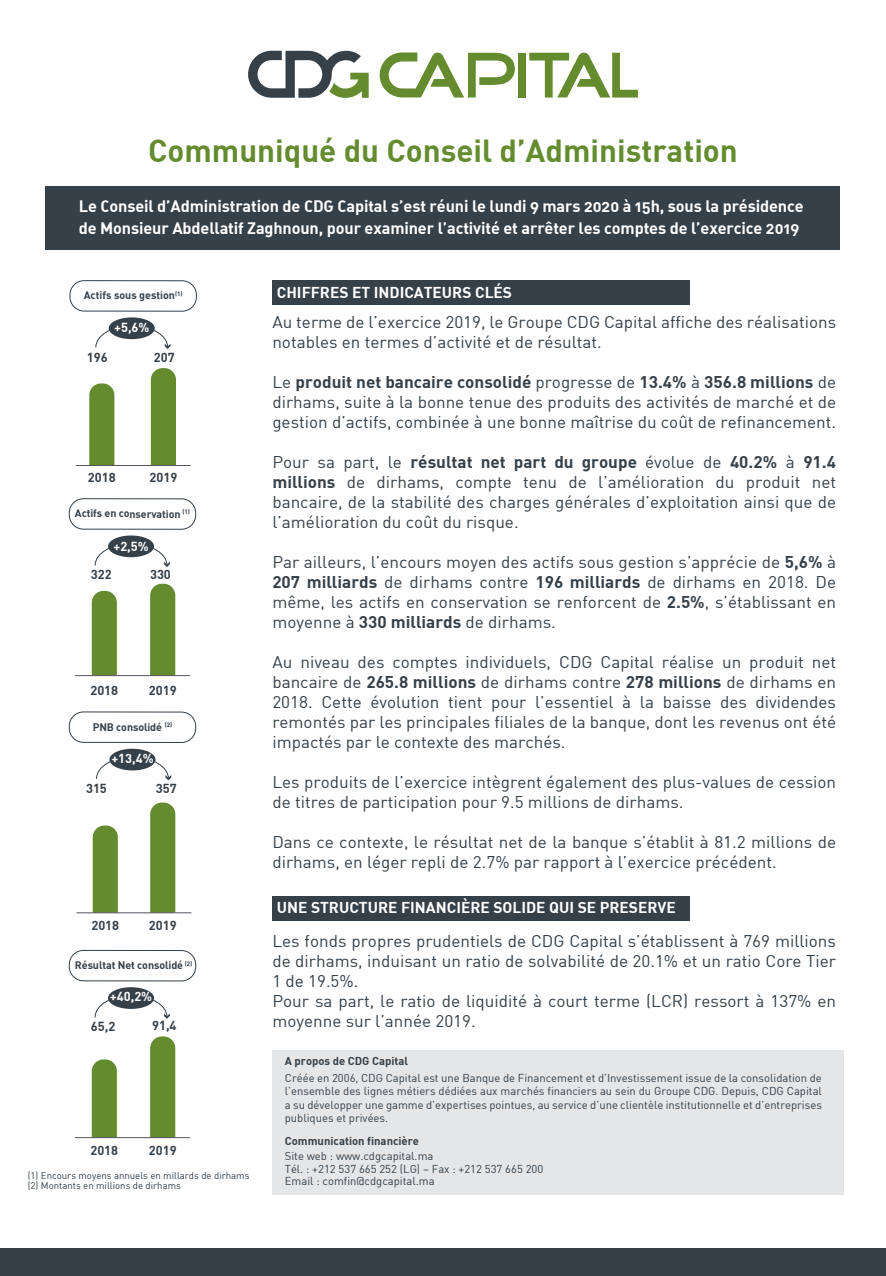
<style>
.page{position:relative;width:886px;height:1276px;background:#fff}
.page>*{position:absolute;margin:0;border:0;box-sizing:border-box;transform-origin:0 0}
.t1{font:31.25px "DIN Bold";color:#648c2e}
.t2{font:16.62px/20px "DIN";color:#354049}
.t3{font:16.62px "DIN Bold";color:#354049}
.t4{font:16.25px/22.5px "DIN Bold Alternate";letter-spacing:-.01em;color:#fff}
.t5{font:15.5px "DIN Bold";color:#fff}
.t6{font:12.88px "DIN Bold";color:#354049}
.t7{font:12.88px "DIN Bold";color:#fff}
.t8{font:11.25px/13.5px "DIN";color:#354049}
.t9{font:11.25px "DIN Bold";color:#354049}
.t10{font:10.75px "DIN Bold";letter-spacing:-.01em;color:#354049}
.t11{font:9.62px/10.2px "DIN";color:#354049}
.t12{font:6.25px "DIN Bold";color:#354049}
.s1{font-family:"DIN"}
.s2{font-family:"DIN Bold"}
</style>
<div class="page">
<div style="left:46px;top:186px;width:794px;height:64px;background:#354049"></div>
<div style="left:0;top:1248px;width:886px;height:28px;background:#354049"></div>
<svg style="left:248px;top:50px;width:121px;height:48px"></svg>
<div style="left:518px;top:53px;width:7px;height:45px;background:#648c2e"></div>
<svg style="left:529px;top:53px;width:109px;height:45px"></svg>
<svg style="left:379px;top:52px;width:136px;height:46px"></svg>
<svg style="left:89px;top:383px;width:25px;height:82px;background:#6a9137"></svg>
<div style="left:151px;top:368px;width:25px;height:97px;background:#648c2e"></div>
<hr style="left:76px;top:465px;width:115px;height:1px;background:#59525f">
<div style="left:70px;top:280px;width:127px;height:31px;border:1px solid #354049;border-radius:14px"></div>
<div style="left:109px;top:317px;width:46px;height:22px;background:#354049;border-radius:50%"></div>
<svg style="left:95px;top:325px;width:76px;height:24px"></svg>
<div style="left:92px;top:591px;width:25px;height:84px;background:#648c2e"></div>
<div style="left:150px;top:584px;width:25px;height:91px;background:#648c2e"></div>
<hr style="left:75px;top:675px;width:115px;height:1px;background:#59525f">
<div style="left:69px;top:498px;width:127px;height:31px;border:1px solid #354049;border-radius:14px"></div>
<div style="left:108px;top:535px;width:46px;height:22px;background:#354049;border-radius:50%"></div>
<svg style="left:94px;top:543px;width:76px;height:24px"></svg>
<svg style="left:92px;top:1059px;width:25px;height:78px;background:#6a9036"></svg>
<div style="left:150px;top:1036px;width:25px;height:101px;background:#648c2e"></div>
<hr style="left:75px;top:1137px;width:115px;height:1px;background:#59525f">
<div style="left:69px;top:950px;width:127px;height:31px;border:1px solid #354049;border-radius:14px"></div>
<div style="left:108px;top:987px;width:46px;height:22px;background:#354049;border-radius:50%"></div>
<svg style="left:94px;top:994px;width:76px;height:24px"></svg>
<svg style="left:93px;top:825px;width:25px;height:87px;background:#699035"></svg>
<div style="left:150px;top:802px;width:25px;height:110px;background:#648c2e"></div>
<hr style="left:76px;top:912px;width:115px;height:1px;background:#59525f">
<div style="left:69px;top:712px;width:127px;height:30px;border:1px solid #354049;border-radius:14px"></div>
<svg style="left:109px;top:748px;width:46px;height:22px"></svg>
<svg style="left:96px;top:756px;width:75px;height:24px"></svg>
<div style="left:272px;top:280px;width:418px;height:25px;background:#354049"></div>
<div style="left:272px;top:895px;width:418px;height:25px;background:#354049"></div>
<div style="left:272px;top:1050px;width:571px;height:145px;background:#e4e6e7"></div>
<h1 class="t1" style="left:148px;top:130px;width:591px">Communiqué du Conseil d’Administration</h1>
<p class="t4" style="left:79px;top:194px;width:726px">Le Conseil d’Administration de CDG Capital s’est réuni le lundi 9 mars 2020 à 15h, sous la présidence de Monsieur Abdellatif Zaghnoun, pour examiner l’activité et arrêter les comptes de l’exercice 2019</p>
<p class="t10" style="left:84px;top:288px;width:100px">Actifs sous gestion<sup>(1)</sup></p>
<p class="t7" style="left:114px;top:319px;width:37px">+5,6%</p>
<p class="t6" style="left:87px;top:349px;width:22px">196</p>
<p class="t6" style="left:154px;top:349px;width:22px">207</p>
<p class="t6" style="left:88px;top:469px;width:29px">2018</p>
<p class="t6" style="left:149px;top:469px;width:29px">2019</p>
<p class="t10" style="left:75px;top:506px;width:117px">Actifs en conservation <sup>(1)</sup></p>
<p class="t7" style="left:113px;top:538px;width:37px">+2,5%</p>
<p class="t6" style="left:91px;top:566px;width:22px">322</p>
<p class="t6" style="left:150px;top:565px;width:22px">330</p>
<p class="t6" style="left:90px;top:681px;width:29px">2018</p>
<p class="t6" style="left:149px;top:681px;width:29px">2019</p>
<p class="t10" style="left:93px;top:720px;width:81px">PNB consolidé <sup>(2)</sup></p>
<p class="t7" style="left:111px;top:749px;width:44px">+13,4%</p>
<p class="t6" style="left:86px;top:780px;width:22px">315</p>
<p class="t6" style="left:156px;top:780px;width:22px">357</p>
<p class="t6" style="left:91px;top:916px;width:29px">2018</p>
<p class="t6" style="left:149px;top:916px;width:29px">2019</p>
<p class="t12" style="left:185px;top:959px;width:9px">(2)</p>
<p class="t10" style="left:75px;top:958px;width:110px">Résultat Net consolidé</p>
<p class="t7" style="left:110px;top:988px;width:44px">+40,2%</p>
<p class="t6" style="left:91px;top:1017px;width:26px">65,2</p>
<p class="t6" style="left:152px;top:1017px;width:26px">91,4</p>
<p class="t6" style="left:90px;top:1142px;width:29px">2018</p>
<p class="t6" style="left:149px;top:1142px;width:29px">2019</p>
<p class="t11" style="left:28px;top:1169px;width:223px">(1) Encours moyens annuels en millards de dirhams (2) Montants en millions de dirhams</p>
<p class="t5" style="left:277px;top:282px;width:237px">CHIFFRES ET INDICATEURS CLÉS</p>
<p class="t2" style="left:272px;top:312px;width:565px">Au terme de l’exercice 2019, le Groupe CDG Capital affiche des réalisations notables en termes d’activité et de résultat.</p>
<p class="t3" style="left:272px;top:371px;width:565px"><span class="s1">Le</span> produit net bancaire consolidé <span class="s1">progresse de</span> 13.4% <span class="s1">à</span> 356.8 millions <span class="s1">de</span></p>
<p class="t2" style="left:272px;top:392px;width:565px">dirhams, suite à la bonne tenue des produits des activités de marché et de gestion d’actifs, combinée à une bonne maîtrise du coût de refinancement.</p>
<p class="t3" style="left:272px;top:451px;width:565px"><span class="s1">Pour sa part, le</span> résultat net part du groupe <span class="s1">évolue de</span> 40.2% <span class="s1">à</span> 91.4</p>
<p class="t2" style="left:272px;top:472px;width:565px;text-align:justify"><span class="s2">millions</span> de dirhams, compte tenu de l’amélioration du produit net bancaire, de la stabilité des charges générales d’exploitation ainsi que de l’amélioration du coût du risque.</p>
<p class="t2" style="left:272px;top:552px;width:565px;text-align:justify">Par ailleurs, l’encours moyen des actifs sous gestion s’apprécie de <span class="s2">5,6%</span> à <span class="s2">207 milliards</span> de dirhams contre <span class="s2">196 milliards</span> de dirhams en 2018. De même, les actifs en conservation se renforcent de <span class="s2">2.5%</span>, s’établissant en moyenne à <span class="s2">330 milliards</span> de dirhams.</p>
<p class="t2" style="left:272px;top:652px;width:565px;text-align:justify">Au niveau des comptes individuels, CDG Capital réalise un produit net bancaire de <span class="s2">265.8 millions</span> de dirhams contre <span class="s2">278 millions</span> de dirhams en 2018. Cette évolution tient pour l’essentiel à la baisse des dividendes remontés par les principales filiales de la banque, dont les revenus ont été impactés par le contexte des marchés.</p>
<p class="t2" style="left:272px;top:772px;width:565px">Les produits de l’exercice intègrent également des plus-values de cession de titres de participation pour 9.5 millions de dirhams.</p>
<p class="t2" style="left:272px;top:832px;width:565px">Dans ce contexte, le résultat net de la banque s’établit à 81.2 millions de dirhams, en léger repli de 2.7% par rapport à l’exercice précédent.</p>
<p class="t5" style="left:277px;top:897px;width:400px">UNE STRUCTURE FINANCIÈRE SOLIDE QUI SE PRESERVE</p>
<p class="t2" style="left:272px;top:930px;width:565px">Les fonds propres prudentiels de CDG Capital s’établissent à 769 millions de dirhams, induisant un ratio de solvabilité de 20.1% et un ratio Core Tier 1 de 19.5%.<br>Pour sa part, le ratio de liquidité à court terme (LCR) ressort à 137% en moyenne sur l’année 2019.</p>
<p class="t9" style="left:285px;top:1053px;width:125px">A propos de CDG Capital</p>
<p class="t8" style="left:285px;top:1070px;width:538px;text-align:justify">Créée en 2006, CDG Capital est une Banque de Financement et d’Investissement issue de la consolidation de l’ensemble des lignes métiers dédiées aux marchés financiers au sein du Groupe CDG. Depuis, CDG Capital a su développer une gamme d’expertises pointues, au service d’une clientèle institutionnelle et d’entreprises publiques et privées.</p>
<p class="t9" style="left:285px;top:1133px;width:136px">Communication financière</p>
<p class="t8" style="left:285px;top:1148px;width:260px">Site web : www.cdgcapital.ma<br>Tél. : +212 537 665 252 (LG) – Fax : +212 537 665 200</p>
<p class="t8" style="left:285px;top:1173px;width:151px">Email : comfin@cdgcapital.ma</p>
</div>
